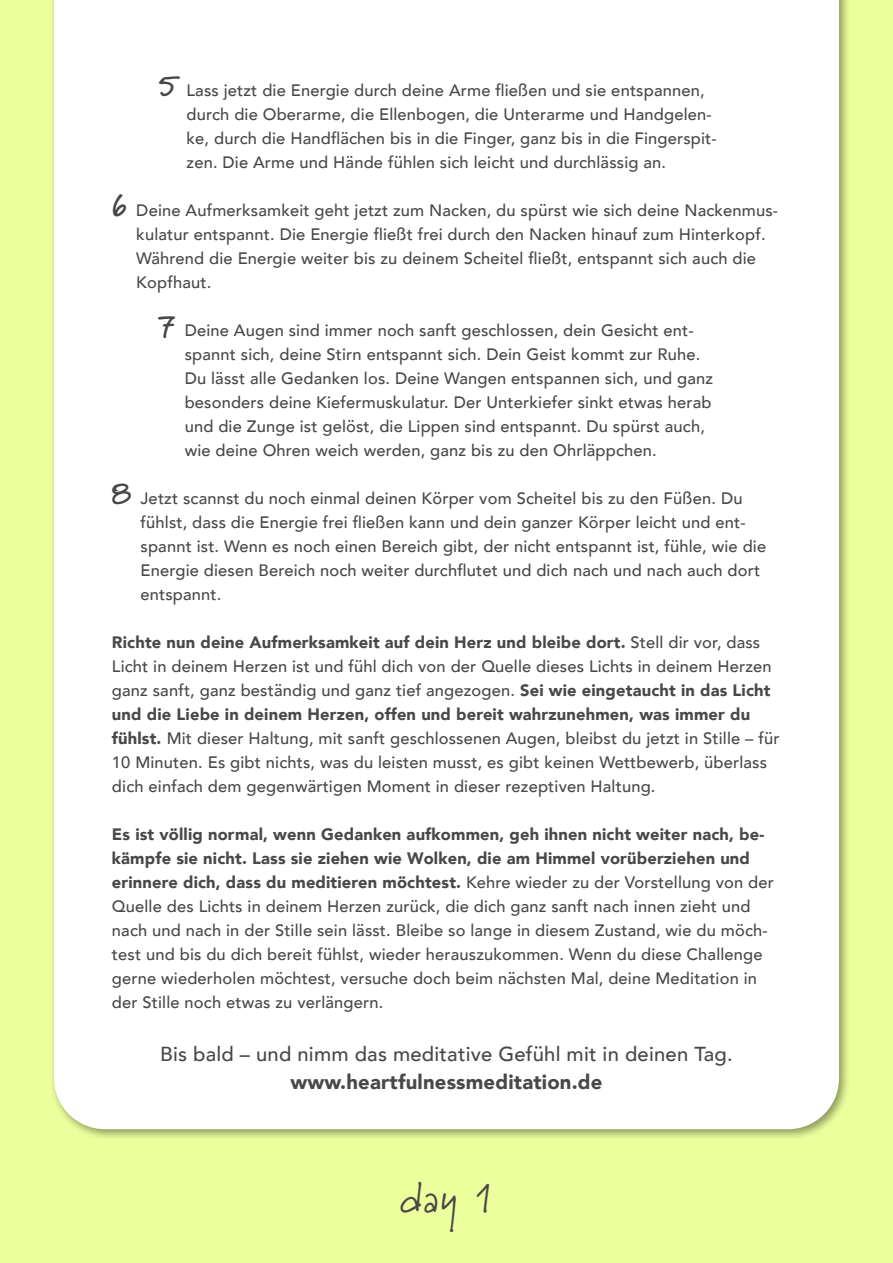
<style>
.page{position:relative;width:893px;height:1263px;background:#ecff9c}
.page>*{position:absolute;margin:0;border:0;box-sizing:border-box;transform-origin:0 0}
.t1{font:43.05px "Marydale";color:#484848}
.t2{font:500 20.25px "Avenir";letter-spacing:.01em;color:#484848}
.t3{font:900 20.25px "Avenir";letter-spacing:.01em;color:#484848}
.t4{font:500 16.5px/24px "Avenir";letter-spacing:.01em;color:#484848}
.s1{font-family:"Marydale";font-weight:700;font-size:31.5px}
.s2{font-weight:900}
</style>
<div class="page">
<div style="left:49px;top:0;width:801px;height:1140px;background:#000;opacity:.4"></div>
<div style="left:54px;top:0;width:785px;height:1129px;background:#fff"></div>
<p class="t4" style="left:187px;top:77px;width:532px;text-indent:-28px"><span class="s1">5</span> Lass jetzt die Energie durch deine Arme fließen und sie entspannen, durch die Oberarme, die Ellenbogen, die Unterarme und Handgelen&shy;ke, durch die Handflächen bis in die Finger, ganz bis in die Fingerspit&shy;zen. Die Arme und Hände fühlen sich leicht und durchlässig an.</p>
<p class="t4" style="left:136px;top:197px;width:643px;text-indent:-24px"><span class="s1">6</span> Deine Aufmerksamkeit geht jetzt zum Nacken, du spürst wie sich deine Nackenmus&shy;kulatur entspannt. Die Energie fließt frei durch den Nacken hinauf zum Hinterkopf.<br>Während die Energie weiter bis zu deinem Scheitel fließt, entspannt sich auch die Kopfhaut.</p>
<p class="t4" style="left:185px;top:317px;width:530px;text-indent:-26px"><span class="s1">7</span> Deine Augen sind immer noch sanft geschlossen, dein Gesicht ent&shy;spannt sich, deine Stirn entspannt sich. Dein Geist kommt zur Ruhe.<br>Du lässt alle Gedanken los. Deine Wangen entspannen sich, und ganz besonders deine Kiefermuskulatur. Der Unterkiefer sinkt etwas herab und die Zunge ist gelöst, die Lippen sind entspannt. Du spürst auch, wie deine Ohren weich werden, ganz bis zu den Ohrläppchen.</p>
<p class="t4" style="left:141px;top:485px;width:627px;text-indent:-29px"><span class="s1">8</span> Jetzt scannst du noch einmal deinen Körper vom Scheitel bis zu den Füßen. Du fühlst, dass die Energie frei fließen kann und dein ganzer Körper leicht und ent&shy;spannt ist. Wenn es noch einen Bereich gibt, der nicht entspannt ist, fühle, wie die Energie diesen Bereich noch weiter durchflutet und dich nach und nach auch dort entspannt.</p>
<p class="t4" style="left:112px;top:629px;width:669px"><span class="s2">Richte nun deine Aufmerksamkeit auf dein Herz und bleibe dort.</span> Stell dir vor, dass Licht in deinem Herzen ist und fühl dich von der Quelle dieses Lichts in deinem Herzen ganz sanft, ganz beständig und ganz tief angezogen. <span class="s2">Sei wie eingetaucht in das Licht und die Liebe in deinem Herzen, offen und bereit wahrzunehmen, was immer du fühlst.</span> Mit dieser Haltung, mit sanft geschlossenen Augen, bleibst du jetzt in Stille – für 10 Minuten. Es gibt nichts, was du leisten musst, es gibt keinen Wettbewerb, überlass dich einfach dem gegenwärtigen Moment in dieser rezeptiven Haltung.</p>
<p class="t4" style="left:112px;top:821px;width:663px"><span class="s2">Es ist völlig normal, wenn Gedanken aufkommen, geh ihnen nicht weiter nach, be&shy;kämpfe sie nicht. Lass sie ziehen wie Wolken, die am Himmel vorüberziehen und erinnere dich, dass du meditieren möchtest.</span> Kehre wieder zu der Vorstellung von der Quelle des Lichts in deinem Herzen zurück, die dich ganz sanft nach innen zieht und nach und nach in der Stille sein lässt. Bleibe so lange in diesem Zustand, wie du möch&shy;test und bis du dich bereit fühlst, wieder herauszukommen. Wenn du diese Challenge gerne wiederholen möchtest, versuche doch beim nächsten Mal, deine Meditation in der Stille noch etwas zu verlängern.</p>
<p class="t2" style="left:160px;top:1036px;width:574px">Bis bald – und nimm das meditative Gefühl mit in deinen Tag.</p>
<p class="t3" style="left:290px;top:1065px;width:313px">www.heartfulnessmeditation.de</p>
<h1 class="t1" style="left:400px;top:1172px;width:94px">day 1</h1>
</div>
